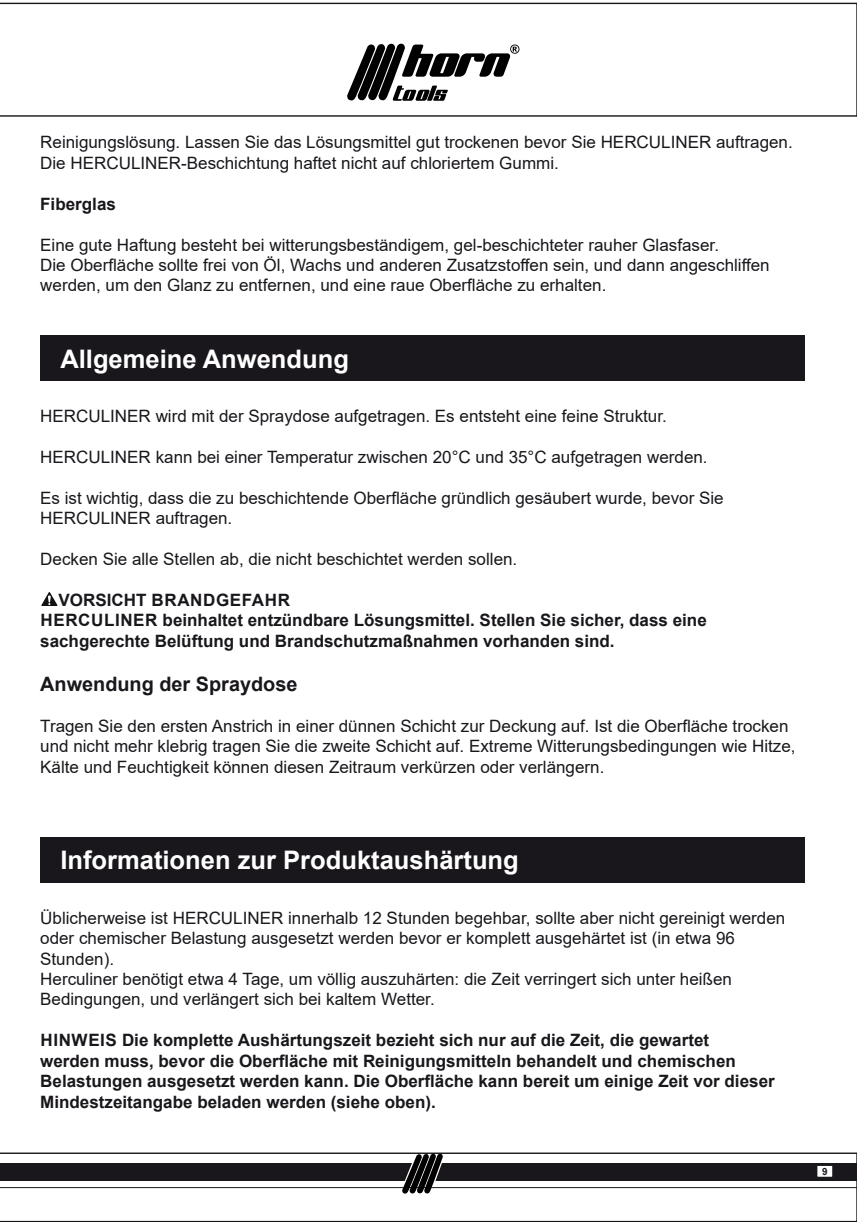
<style>
.page{position:relative;width:857px;height:1225px;background:#fff}
.page>*{position:absolute;margin:0;border:0;box-sizing:border-box;transform-origin:0 0}
.t1{font:700 25.6px "Arial";color:#fff}
.t2{font:700 19.8px "Arial";color:#1a171c}
.t3{font:17px/20.4px "Arial";color:#1a171c}
.t4{font:700 17px/20.4px "Arial";color:#1a171c}
.t5{font:700 10px "Arial";color:#1b1c20}
</style>
<div class="page">
<svg style="left:0;top:3px;width:856px;height:114px"></svg>
<svg style="left:346px;top:43px;width:173px;height:58px"></svg>
<div style="left:40px;top:336px;width:764px;height:45px;background:#1a171c"></div>
<svg style="left:41px;top:592px;width:16px;height:14px"></svg>
<div style="left:40px;top:837px;width:764px;height:46px;background:#1a171c"></div>
<svg style="left:0;top:1152px;width:856px;height:70px"></svg>
<div style="left:0;top:1163px;width:856px;height:17px;background:#1a171c"></div>
<div style="left:816px;top:1165px;width:16px;height:12px;background:#fff"></div>
<div style="left:816px;top:1165px;width:16px;height:12px;border:1px solid #1b1c20"></div>
<svg style="left:401px;top:1153px;width:42px;height:41px"></svg>
<p class="t3" style="left:40px;top:132px;width:753px">Reinigungslösung. Lassen Sie das Lösungsmittel gut trockenen bevor Sie HERCULINER auftragen.</p>
<p class="t3" style="left:40px;top:154px;width:520px">Die HERCULINER-Beschichtung haftet nicht auf chloriertem Gummi.</p>
<p class="t4" style="left:40px;top:195px;width:77px">Fiberglas</p>
<p class="t3" style="left:40px;top:236px;width:680px">Eine gute Haftung besteht bei witterungsbeständigem, gel-beschichteter rauher Glasfaser.</p>
<p class="t3" style="left:40px;top:255px;width:730px">Die Oberfläche sollte frei von Öl, Wachs und anderen Zusatzstoffen sein, und dann angeschliffen werden, um den Glanz zu entfernen, und eine raue Oberfläche zu erhalten.</p>
<p class="t1" style="left:60px;top:349px;width:290px">Allgemeine Anwendung</p>
<p class="t3" style="left:40px;top:407px;width:628px">HERCULINER wird mit der Spraydose aufgetragen. Es entsteht eine feine Struktur.</p>
<p class="t3" style="left:40px;top:448px;width:668px">HERCULINER kann bei einer Temperatur zwischen 20°C und 35°C aufgetragen werden.</p>
<p class="t3" style="left:40px;top:487px;width:684px">Es ist wichtig, dass die zu beschichtende Oberfläche gründlich gesäubert wurde, bevor Sie</p>
<p class="t3" style="left:40px;top:509px;width:193px">HERCULINER auftragen.</p>
<p class="t3" style="left:40px;top:550px;width:478px">Decken Sie alle Stellen ab, die nicht beschichtet werden sollen.</p>
<p class="t4" style="left:40px;top:590px;width:667px;text-indent:18px">VORSICHT BRANDGEFAHR<br>HERCULINER beinhaltet entzündbare Lösungsmittel. Stellen Sie sicher, dass eine sachgerechte Belüftung und Brandschutzmaßnahmen vorhanden sind.</p>
<h5 class="t2" style="left:40px;top:676px;width:258px">Anwendung der Spraydose</h5>
<p class="t3" style="left:40px;top:715px;width:749px">Tragen Sie den ersten Anstrich in einer dünnen Schicht zur Deckung auf. Ist die Oberfläche trocken</p>
<p class="t3" style="left:40px;top:737px;width:756px">und nicht mehr klebrig tragen Sie die zweite Schicht auf. Extreme Witterungsbedingungen wie Hitze,</p>
<p class="t3" style="left:40px;top:756px;width:565px">Kälte und Feuchtigkeit können diesen Zeitraum verkürzen oder verlängern.</p>
<p class="t1" style="left:60px;top:842px;width:460px">Informationen zur Produktaushärtung</p>
<p class="t3" style="left:40px;top:909px;width:746px">Üblicherweise ist HERCULINER innerhalb 12 Stunden begehbar, sollte aber nicht gereinigt werden</p>
<p class="t3" style="left:40px;top:928px;width:696px">oder chemischer Belastung ausgesetzt werden bevor er komplett ausgehärtet ist (in etwa 96</p>
<p class="t3" style="left:40px;top:950px;width:75px">Stunden).</p>
<p class="t3" style="left:40px;top:968px;width:692px">Herculiner benötigt etwa 4 Tage, um völlig auszuhärten: die Zeit verringert sich unter heißen<br>Bedingungen, und verlängert sich bei kaltem Wetter.</p>
<p class="t4" style="left:40px;top:1030px;width:735px">HINWEIS Die komplette Aushärtungszeit bezieht sich nur auf die Zeit, die gewartet<br>werden muss, bevor die Oberfläche mit Reinigungsmitteln behandelt und chemischen Belastungen ausgesetzt werden kann. Die Oberfläche kann bereit um einige Zeit vor dieser Mindestzeitangabe beladen werden (siehe oben).</p>
<p class="t5" style="left:821px;top:1167px;width:7px">9</p>
</div>
